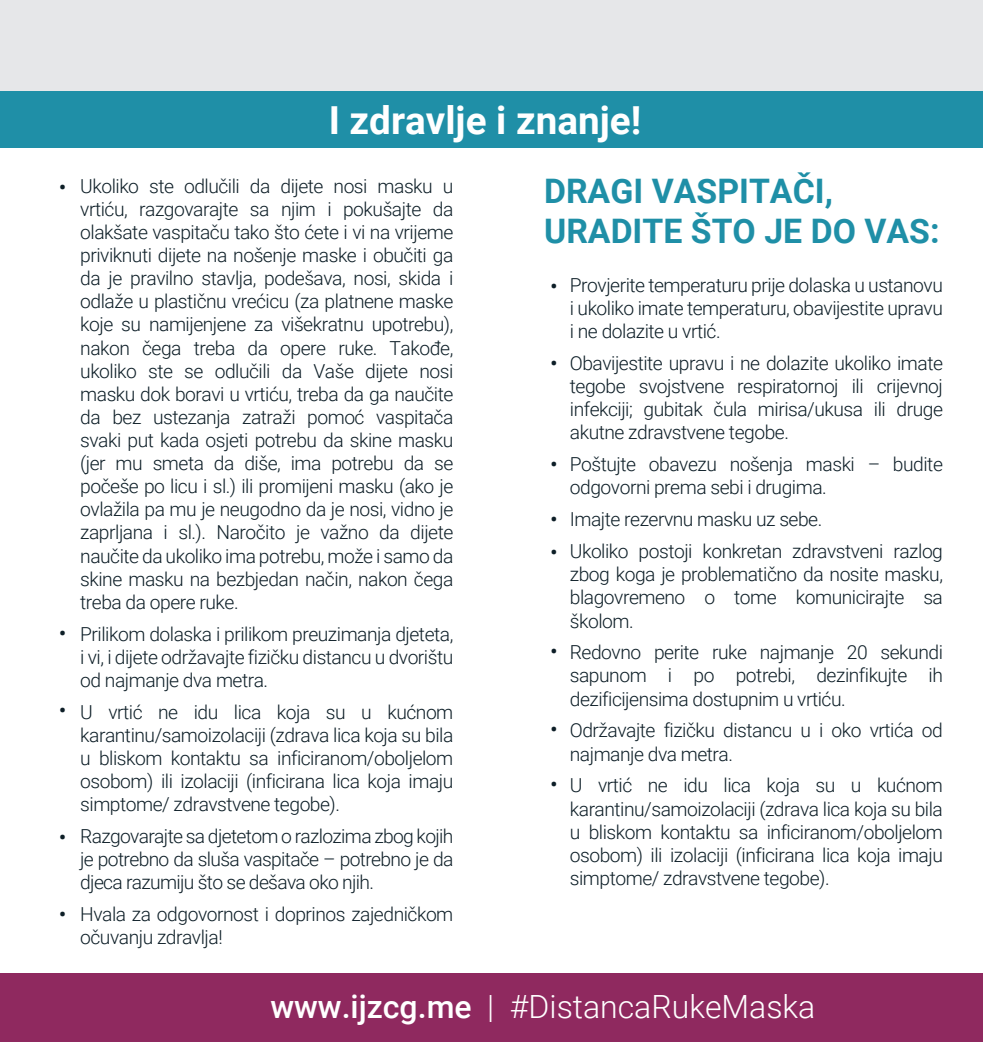
<style>
.page{position:relative;width:983px;height:1042px;background:#fff}
.page>*{position:absolute;margin:0;border:0;box-sizing:border-box;transform-origin:0 0}
.t1{font:700 38.68px "Roboto";color:#fff}
.t2{font:700 33.77px/40.6px "Roboto";color:#1f8fa7}
.t3{font:300 32.02px "Roboto";color:#fff}
.t4{font:300 19.25px/23.1px "Roboto";letter-spacing:-.025em;color:#0d1e27;text-align:justify}
.t5{font:700 19.25px/33.6px "Roboto";color:#0d1e27}
.s1{font-weight:500}
</style>
<div class="page">
<div style="left:0;top:0;width:982px;height:139px;background:#e6e7e9"></div>
<div style="left:0;top:91px;width:982px;height:57px;background:#1f8fa7"></div>
<div style="left:0;top:973px;width:982px;height:69px;background:#8f295f"></div>
<p class="t5" style="left:59px;top:169px;width:8px">•</p>
<p class="t5" style="left:59px;top:615px;width:8px">•</p>
<p class="t5" style="left:59px;top:693px;width:8px">•</p>
<p class="t5" style="left:59px;top:819px;width:8px">•</p>
<p class="t5" style="left:59px;top:897px;width:8px">•</p>
<h1 class="t1" style="left:328px;top:93px;width:314px">I zdravlje i znanje!</h1>
<h2 class="t2" style="left:544px;top:169px;width:397px">DRAGI VASPITAČI,<br>URADITE ŠTO JE DO VAS:</h2>
<p class="t4" style="left:80px;top:174px;width:374px">Ukoliko ste odlučili da dijete nosi masku u vrtiću, razgovarajte sa njim i pokušajte da olakšate vaspitaču tako što ćete i vi na vrijeme priviknuti dijete na nošenje maske i obučiti ga da je pravilno stavlja, podešava, nosi, skida i odlaže u plastičnu vrećicu (za platnene maske koje su namijenjene za višekratnu upotrebu), nakon čega treba da opere ruke. Takođe, ukoliko ste se odlučili da Vaše dijete nosi masku dok boravi u vrtiću, treba da ga naučite da bez ustezanja zatraži pomoć vaspitača svaki put kada osjeti potrebu da skine masku (jer mu smeta da diše, ima potrebu da se počeše po licu i sl.) ili promijeni masku (ako je ovlažila pa mu je neugodno da je nosi, vidno je zaprljana i sl.). Naročito je važno da dijete naučite da ukoliko ima potrebu, može i samo da skine masku na bezbjedan način, nakon čega treba da opere ruke.</p>
<p class="t4" style="left:80px;top:621px;width:374px">Prilikom dolaska i prilikom preuzimanja djeteta, i vi, i dijete održavajte fizičku distancu u dvorištu od najmanje dva metra.</p>
<p class="t4" style="left:80px;top:699px;width:374px">U vrtić ne idu lica koja su u kućnom karantinu/samoizolaciji (zdrava lica koja su bila u bliskom kontaktu sa inficiranom/oboljelom osobom) ili izolaciji (inficirana lica koja imaju simptome/ zdravstvene tegobe).</p>
<p class="t4" style="left:80px;top:824px;width:374px">Razgovarajte sa djetetom o razlozima zbog kojih je potrebno da sluša vaspitače – potrebno je da djeca razumiju što se dešava oko njih.</p>
<p class="t4" style="left:80px;top:902px;width:374px">Hvala za odgovornost i doprinos zajedničkom očuvanju zdravlja!</p>
<p class="t4" style="left:569px;top:273px;width:374px">Provjerite temperaturu prije dolaska u ustanovu i ukoliko imate temperaturu, obavijestite upravu i ne dolazite u vrtić.</p>
<p class="t4" style="left:569px;top:351px;width:374px">Obavijestite upravu i ne dolazite ukoliko imate tegobe svojstvene respiratornoj ili crijevnoj infekciji; gubitak čula mirisa/ukusa ili druge akutne zdravstvene tegobe.</p>
<p class="t4" style="left:569px;top:452px;width:374px">Poštujte obavezu nošenja maski – budite odgovorni prema sebi i drugima.</p>
<p class="t4" style="left:569px;top:503px;width:374px;line-height:31.8px">Imajte rezervnu masku uz sebe.<br>Ukoliko postoji konkretan zdravstveni razlog</p>
<p class="t4" style="left:569px;top:562px;width:374px">zbog koga je problematično da nosite masku, blagovremeno o tome komunicirajte sa školom.</p>
<p class="t4" style="left:569px;top:640px;width:374px">Redovno perite ruke najmanje 20 sekundi sapunom i po potrebi, dezinfikujte ih dezificijensima dostupnim u vrtiću.</p>
<p class="t4" style="left:569px;top:718px;width:374px">Održavajte fizičku distancu u i oko vrtića od najmanje dva metra.</p>
<p class="t4" style="left:569px;top:773px;width:374px">U vrtić ne idu lica koja su u kućnom karantinu/samoizolaciji (zdrava lica koja su bila u bliskom kontaktu sa inficiranom/oboljelom osobom) ili izolaciji (inficirana lica koja imaju simptome/ zdravstvene tegobe).</p>
<p class="t5" style="left:550px;top:269px;width:8px">•</p>
<p class="t5" style="left:550px;top:346px;width:8px">•</p>
<p class="t5" style="left:550px;top:446px;width:8px">•</p>
<p class="t5" style="left:550px;top:501px;width:8px">• •</p>
<p class="t5" style="left:550px;top:634px;width:8px">•</p>
<p class="t5" style="left:550px;top:711px;width:8px">•</p>
<p class="t5" style="left:550px;top:766px;width:8px">•</p>
<h3 class="t3" style="left:270px;top:984px;width:546px"><span class="s1">www.ijzcg.me</span> | #DistancaRukeMaska</h3>
</div>
